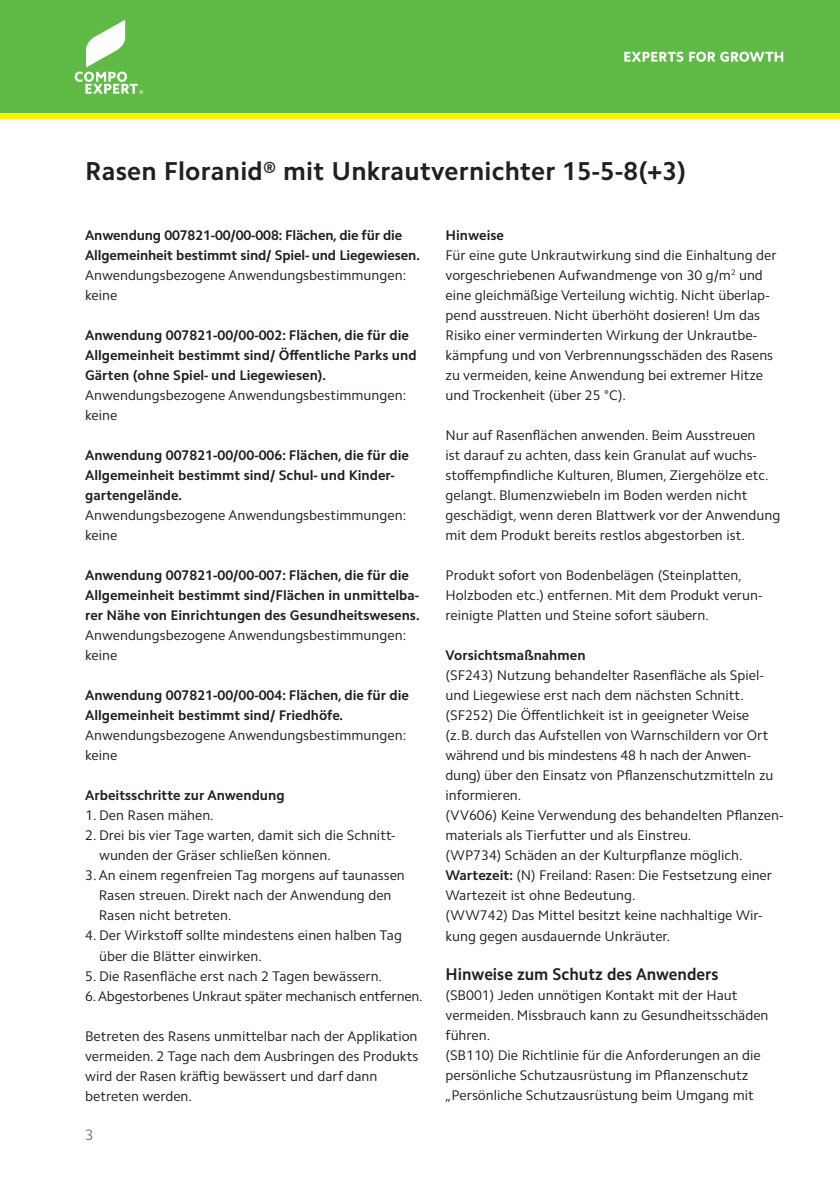
<style>
.page{position:relative;width:840px;height:1191px;background:#fff}
.page>*{position:absolute;margin:0;border:0;box-sizing:border-box;transform-origin:0 0}
.t1{font:700 26px "Camphor Pro";letter-spacing:.01em;color:#231f20}
.t2{font:700 17px "Camphor Pro";color:#231f20;scale:.95 1}
.t3{font:300 15px "Camphor Pro";color:#57585a}
.t4{font:14px/20px "Camphor Pro";color:#231f20}
.t5{font:700 14px/20px "Camphor Pro";color:#231f20}
.s1{font-weight:700}
</style>
<div class="page">
<div style="left:0;top:0;width:839px;height:113px;background:#60bb46"></div>
<div style="left:0;top:113px;width:839px;height:6px;background:#fff101"></div>
<svg style="left:75px;top:20px;width:68px;height:74px"></svg>
<svg style="left:624px;top:52px;width:158px;height:10px"></svg>
<h1 class="t1" style="left:85px;top:156px;width:602px">Rasen Floranid® mit Unkrautvernichter 15-5-8(+3)</h1>
<p class="t5" style="left:85px;top:225px;width:336px">Anwendung 007821-00/00-008: Flächen, die für die<br>Allgemeinheit bestimmt sind/ Spiel- und Liegewiesen.</p>
<p class="t4" style="left:85px;top:265px;width:322px">Anwendungsbezogene Anwendungsbestimmungen: keine</p>
<p class="t5" style="left:85px;top:325px;width:333px">Anwendung 007821-00/00-002: Flächen, die für die<br>Allgemeinheit bestimmt sind/ Öffentliche Parks und<br>Gärten (ohne Spiel- und Liegewiesen).</p>
<p class="t4" style="left:85px;top:385px;width:322px">Anwendungsbezogene Anwendungsbestimmungen: keine</p>
<p class="t5" style="left:85px;top:445px;width:325px">Anwendung 007821-00/00-006: Flächen, die für die<br>Allgemeinheit bestimmt sind/ Schul- und Kinder&shy;gartengelände.</p>
<p class="t4" style="left:85px;top:505px;width:322px">Anwendungsbezogene Anwendungsbestimmungen: keine</p>
<p class="t5" style="left:85px;top:565px;width:336px">Anwendung 007821-00/00-007: Flächen, die für die<br>Allgemeinheit bestimmt sind/Flächen in unmittelba&shy;rer Nähe von Einrichtungen des Gesundheitswesens.</p>
<p class="t4" style="left:85px;top:625px;width:322px">Anwendungsbezogene Anwendungsbestimmungen: keine</p>
<p class="t5" style="left:85px;top:685px;width:325px">Anwendung 007821-00/00-004: Flächen, die für die<br>Allgemeinheit bestimmt sind/ Friedhöfe.</p>
<p class="t4" style="left:85px;top:725px;width:322px">Anwendungsbezogene Anwendungsbestimmungen: keine</p>
<p class="t5" style="left:85px;top:785px;width:201px">Arbeitsschritte zur Anwendung</p>
<p class="t4" style="left:85px;top:805px;width:130px">1. Den Rasen mähen.</p>
<p class="t4" style="left:99px;top:825px;width:298px;text-indent:-14px">2. Drei bis vier Tage warten, damit sich die Schnitt&shy;wunden der Gräser schließen können.</p>
<p class="t4" style="left:99px;top:865px;width:307px;text-indent:-14px">3. An einem regenfreien Tag morgens auf taunassen<br>Rasen streuen. Direkt nach der Anwendung den<br>Rasen nicht betreten.</p>
<p class="t4" style="left:99px;top:925px;width:304px;text-indent:-14px">4. Der Wirkstoff sollte mindestens einen halben Tag über die Blätter einwirken.</p>
<p class="t4" style="left:85px;top:965px;width:298px">5. Die Rasenfläche erst nach 2 Tagen bewässern.</p>
<p class="t4" style="left:85px;top:985px;width:339px">6. Abgestorbenes Unkraut später mechanisch entfernen.</p>
<p class="t4" style="left:85px;top:1025px;width:334px">Betreten des Rasens unmittelbar nach der Applikation vermeiden. 2 Tage nach dem Ausbringen des Produkts wird der Rasen kräftig bewässert und darf dann betreten werden.</p>
<p class="t3" style="left:85px;top:1126px;width:10px">3</p>
<p class="t3" style="left:85px;top:1126px;width:19px">64</p>
<p class="t5" style="left:445px;top:225px;width:60px">Hinweise</p>
<p class="t4" style="left:445px;top:245px;width:332px">Für eine gute Unkrautwirkung sind die Einhaltung der vorgeschriebenen Aufwandmenge von 30 g/m<sup>2</sup> und eine gleichmäßige Verteilung wichtig. Nicht überlap&shy;pend ausstreuen. Nicht überhöht dosieren! Um das Risiko einer verminderten Wirkung der Unkrautbe&shy;kämpfung und von Verbrennungsschäden des Rasens zu vermeiden, keine Anwendung bei extremer Hitze und Trockenheit (über 25 °C).</p>
<p class="t4" style="left:445px;top:425px;width:336px">Nur auf Rasenflächen anwenden. Beim Ausstreuen<br>ist darauf zu achten, dass kein Granulat auf wuchs&shy;stoffempfindliche Kulturen, Blumen, Ziergehölze etc. gelangt. Blumenzwiebeln im Boden werden nicht geschädigt, wenn deren Blattwerk vor der Anwendung mit dem Produkt bereits restlos abgestorben ist.</p>
<p class="t4" style="left:445px;top:565px;width:318px">Produkt sofort von Bodenbelägen (Steinplatten,<br>Holzboden etc.) entfernen. Mit dem Produkt verun&shy;reinigte Platten und Steine sofort säubern.</p>
<p class="t5" style="left:445px;top:645px;width:141px">Vorsichtsmaßnahmen</p>
<p class="t4" style="left:445px;top:665px;width:339px">(SF243) Nutzung behandelter Rasenfläche als Spiel&shy;und Liegewiese erst nach dem nächsten Schnitt. (SF252) Die Öffentlichkeit ist in geeigneter Weise<br>(z.B. durch das Aufstellen von Warnschildern vor Ort während und bis mindestens 48 h nach der Anwen&shy;dung) über den Einsatz von Pflanzenschutzmitteln zu informieren.<br>(VV606) Keine Verwendung des behandelten Pflanzen&shy;materials als Tierfutter und als Einstreu.<br>(WP734) Schäden an der Kulturpflanze möglich.<br><span class="s1">Wartezeit:</span> (N) Freiland: Rasen: Die Festsetzung einer Wartezeit ist ohne Bedeutung.<br>(WW742) Das Mittel besitzt keine nachhaltige Wir&shy;kung gegen ausdauernde Unkräuter.</p>
<p class="t2" style="left:445px;top:964px;width:289px">Hinweise zum Schutz des Anwenders</p>
<p class="t4" style="left:445px;top:985px;width:324px">(SB001) Jeden unnötigen Kontakt mit der Haut vermeiden. Missbrauch kann zu Gesundheitsschäden führen.<br>(SB110) Die Richtlinie für die Anforderungen an die persönliche Schutzausrüstung im Pflanzenschutz „Persönliche Schutzausrüstung beim Umgang mit</p>
</div>
